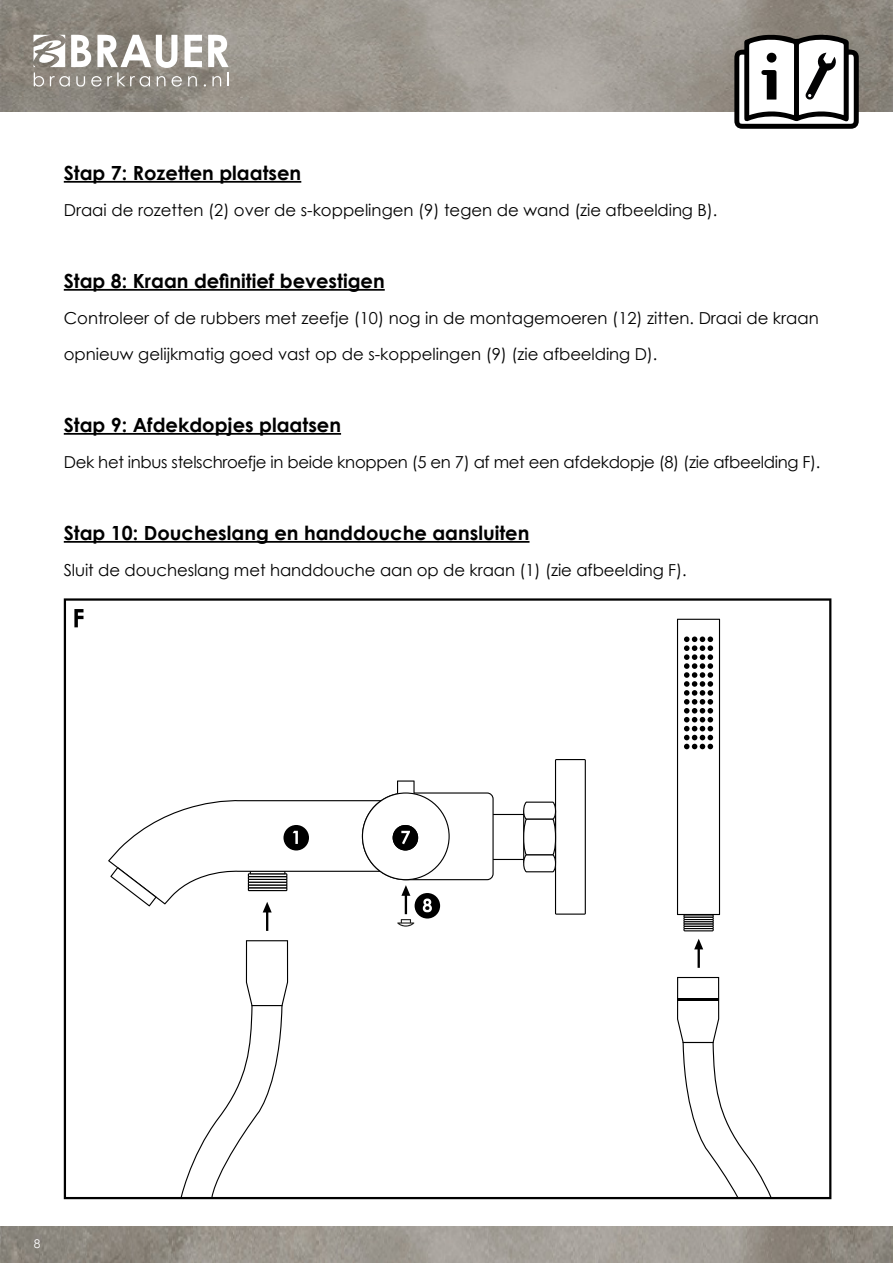
<style>
.page{position:relative;width:893px;height:1263px;background:#fff}
.page>*{position:absolute;margin:0;border:0;box-sizing:border-box;transform-origin:0 0}
.t1{font:700 19.5px "Century Gothic";color:#000}
.t2{font:16.5px/36px "Century Gothic";color:#000}
.t3{font:16.5px "Century Gothic";letter-spacing:-.02em;color:#000}
.t4{font:12px "Century Gothic Pro";color:#fff}
</style>
<div class="page">
<img style="left:0;top:0;width:893px;height:112px">
<img style="left:0;top:1226px;width:893px;height:37px">
<svg style="left:34px;top:35px;width:195px;height:52px"></svg>
<svg style="left:734px;top:33px;width:125px;height:96px"></svg>
<div style="left:767px;top:53px;width:9px;height:10px;background:#000;border-radius:50%"></div>
<hr style="left:64px;top:181px;width:237px;height:2px;background:#000">
<hr style="left:64px;top:289px;width:321px;height:2px;background:#000">
<hr style="left:64px;top:433px;width:277px;height:2px;background:#000">
<hr style="left:64px;top:541px;width:465px;height:2px;background:#000">
<svg style="left:64px;top:598px;width:767px;height:601px"></svg>
<svg style="left:108px;top:759px;width:478px;height:172px"></svg>
<p class="t1" style="left:64px;top:158px;width:239px">Stap 7: Rozetten plaatsen</p>
<p class="t2" style="left:64px;top:192px;width:655px">Draai de rozetten (2) over de s-koppelingen (9) tegen de wand (zie afbeelding B).</p>
<p class="t1" style="left:64px;top:266px;width:322px">Stap 8: Kraan definitief bevestigen</p>
<p class="t2" style="left:64px;top:300px;width:756px">Controleer of de rubbers met zeefje (10) nog in de montagemoeren (12) zitten. Draai de kraan opnieuw gelijkmatig goed vast op de s-koppelingen (9) (zie afbeelding D).</p>
<p class="t1" style="left:64px;top:410px;width:279px">Stap 9: Afdekdopjes plaatsen</p>
<p class="t3" style="left:64px;top:451px;width:758px">Dek het inbus stelschroefje in beide knoppen (5 en 7) af met een afdekdopje (8) (zie afbeelding F).</p>
<p class="t1" style="left:64px;top:518px;width:467px">Stap 10: Doucheslang en handdouche aansluiten</p>
<p class="t2" style="left:64px;top:552px;width:624px">Sluit de doucheslang met handdouche aan op de kraan (1) (zie afbeelding F).</p>
<p class="t4" style="left:34px;top:1237px;width:8px">8</p>
</div>
